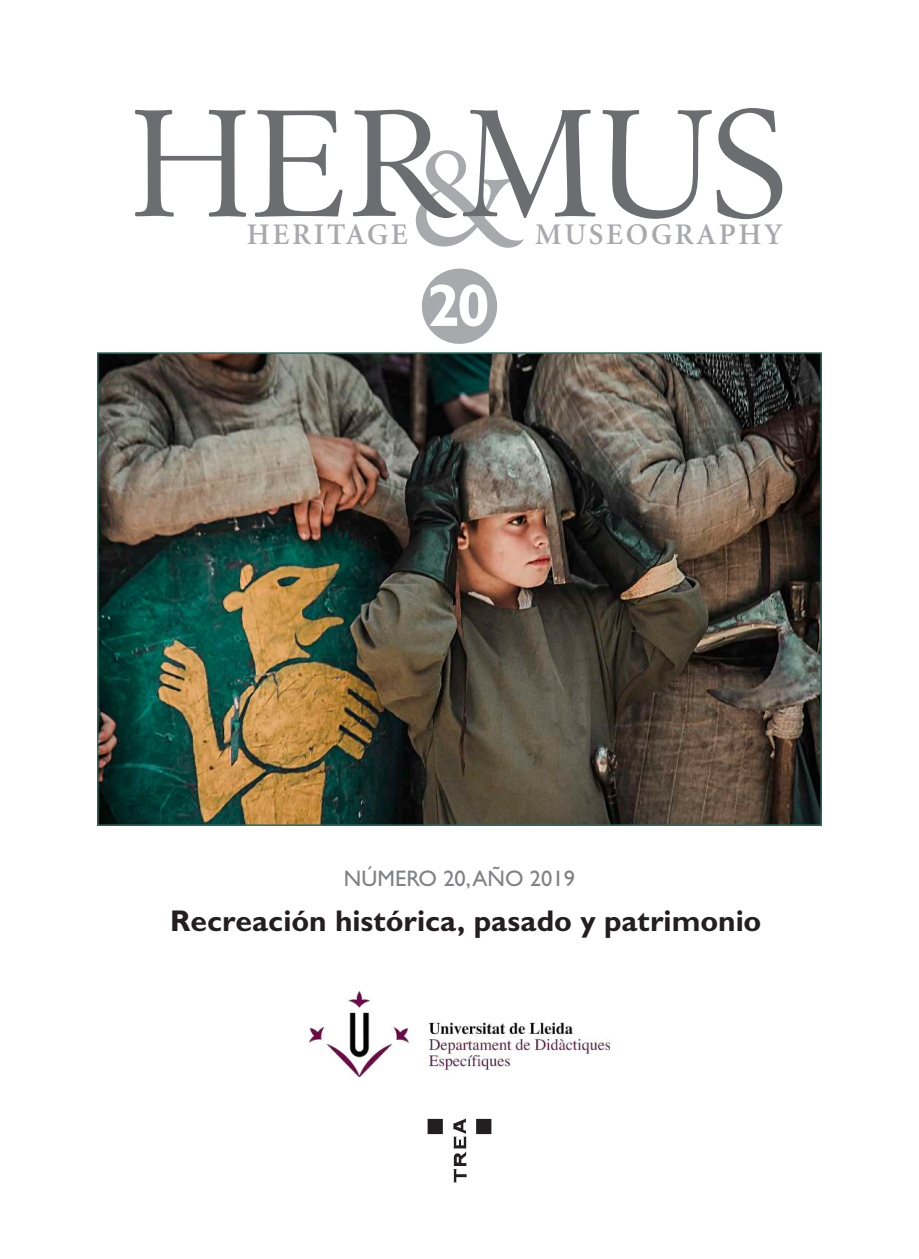
<style>
.page{position:relative;width:919px;height:1259px;background:#fff}
.page>*{position:absolute;margin:0;border:0;box-sizing:border-box;transform-origin:0 0}
.t1{font:165px "Augereau";color:#6c6d70}
.t2{font:150px "Augereau";color:#a8a9ad}
.t3{font:700 60px "Gill Sans Std";color:#fff}
.t4{font:700 30px "Gill Sans Std";color:#231f20}
.t5{font:30px "Minion Semibold SC";letter-spacing:.09em;color:#a8a9ad}
.t6{font:22.5px "Gill Sans Std";color:#808285}
</style>
<div class="page">
<svg style="left:427px;top:1118px;width:64px;height:64px"></svg>
<div style="left:422px;top:269px;width:75px;height:75px;background:#a8a9ad;border-radius:50%"></div>
<img style="left:100px;top:355px;width:718px;height:468px">
<div style="left:97px;top:352px;width:724px;height:474px;border:2px solid #296d5f"></div>
<img style="left:310px;top:991px;width:299px;height:85px">
<h1 class="t1" style="left:131px;top:65px;width:658px">HERMUS</h1>
<p class="t5" style="left:247px;top:219px;width:162px">HERITAGE</p>
<h2 class="t2" style="left:412px;top:107px;width:110px">&amp;</h2>
<p class="t5" style="left:535px;top:219px;width:249px">MUSEOGRAPHY</p>
<h3 class="t3" style="left:427px;top:270px;width:65px">20</h3>
<p class="t6" style="left:344px;top:865px;width:232px">NÚMERO 20, AÑO 2019</p>
<p class="t4" style="left:170px;top:903px;width:592px">Recreación histórica, pasado y patrimonio</p>
</div>
